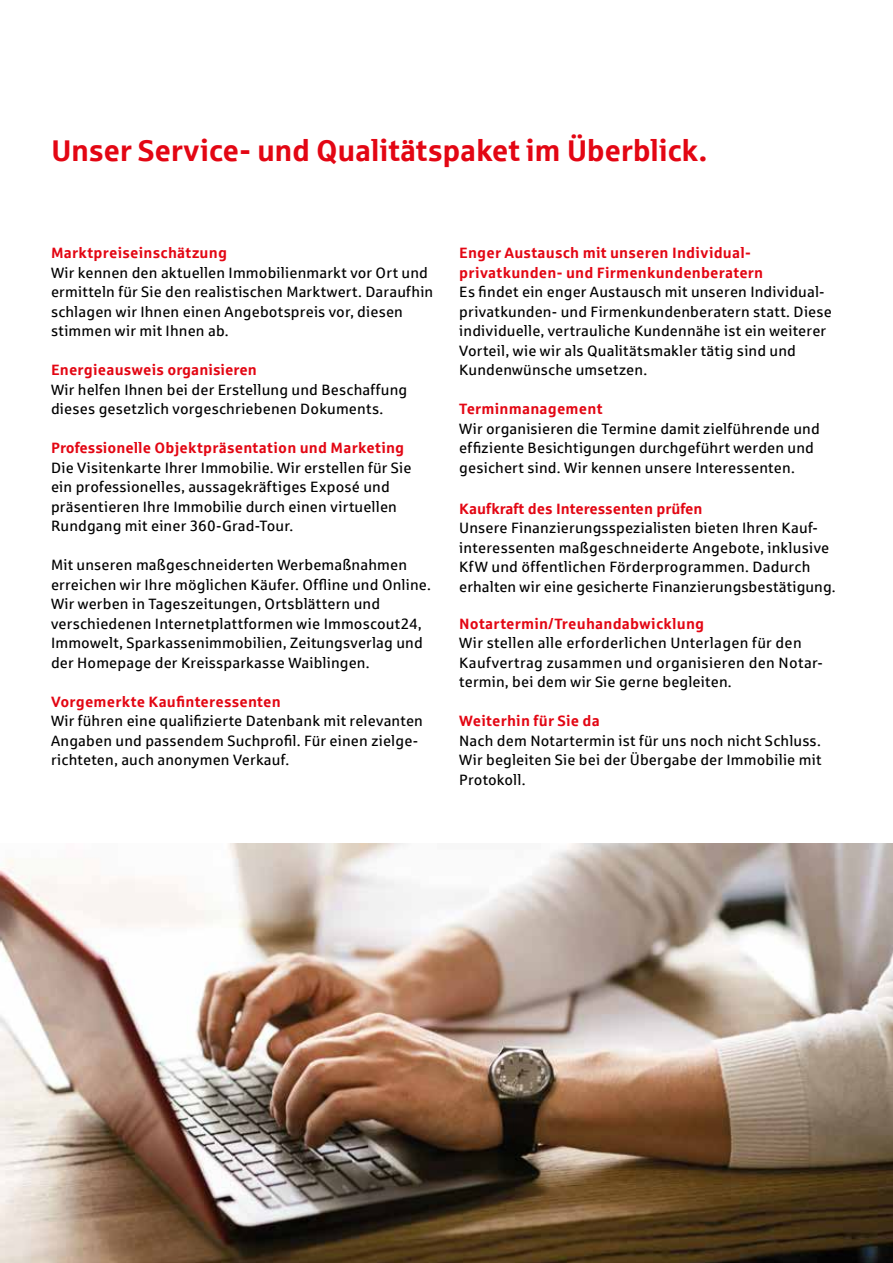
<style>
.page{position:relative;width:893px;height:1263px;background:#fff}
.page>*{position:absolute;margin:0;border:0;box-sizing:border-box;transform-origin:0 0}
.t1{font:700 30px "Sparkasse Rg";letter-spacing:-.015em;color:#e30613}
.t2{font:15px/19.5px "Sparkasse Rg";letter-spacing:.01em;color:#000}
.t3{font:700 15px/19.5px "Sparkasse Rg";letter-spacing:.01em;color:#e30613}
</style>
<div class="page">
<img style="left:0;top:843px;width:893px;height:420px">
<h1 class="t1" style="left:51px;top:131px;width:657px">Unser Service- und Qualitätspaket im Überblick.</h1>
<p class="t3" style="left:51px;top:242px;width:177px">Marktpreiseinschätzung</p>
<p class="t2" style="left:51px;top:262px;width:384px">Wir kennen den aktuellen Immobilienmarkt vor Ort und ermitteln für Sie den realistischen Marktwert. Daraufhin schlagen wir Ihnen einen Angebotspreis vor, diesen stimmen wir mit Ihnen ab.</p>
<p class="t3" style="left:51px;top:359px;width:207px">Energieausweis organisieren</p>
<p class="t2" style="left:51px;top:379px;width:358px">Wir helfen Ihnen bei der Erstellung und Beschaffung dieses gesetzlich vorgeschriebenen Dokuments.</p>
<p class="t3" style="left:51px;top:437px;width:355px">Professionelle Objektpräsentation und Marketing</p>
<p class="t2" style="left:51px;top:457px;width:362px">Die Visitenkarte Ihrer Immobilie. Wir erstellen für Sie ein professionelles, aussagekräftiges Exposé und präsentieren Ihre Immobilie durch einen virtuellen Rundgang mit einer 360-Grad-Tour.</p>
<p class="t2" style="left:51px;top:555px;width:381px">Mit unseren maßgeschneiderten Werbemaßnahmen erreichen wir Ihre möglichen Käufer. Offline und Online.<br>Wir werben in Tageszeitungen, Ortsblättern und verschiedenen Internetplattformen wie Immoscout24, Immowelt, Sparkassenimmobilien, Zeitungsverlag und der Homepage der Kreissparkasse Waiblingen.</p>
<p class="t3" style="left:51px;top:691px;width:231px">Vorgemerkte Kaufinteressenten</p>
<p class="t2" style="left:51px;top:711px;width:373px">Wir führen eine qualifizierte Datenbank mit relevanten<br>Angaben und passendem Suchprofil. Für einen zielge&shy;richteten, auch anonymen Verkauf.</p>
<p class="t3" style="left:459px;top:242px;width:306px">Enger Austausch mit unseren Individual&shy;privatkunden- und Firmenkundenberatern</p>
<p class="t2" style="left:459px;top:282px;width:374px">Es findet ein enger Austausch mit unseren Individual&shy;privatkunden- und Firmenkundenberatern statt. Diese individuelle, vertrauliche Kundennähe ist ein weiterer Vorteil, wie wir als Qualitätsmakler tätig sind und Kundenwünsche umsetzen.</p>
<p class="t3" style="left:459px;top:398px;width:145px">Terminmanagement</p>
<p class="t2" style="left:459px;top:418px;width:362px">Wir organisieren die Termine damit zielführende und effiziente Besichtigungen durchgeführt werden und gesichert sind. Wir kennen unsere Interessenten.</p>
<p class="t3" style="left:459px;top:498px;width:245px">Kaufkraft des Interessenten prüfen</p>
<p class="t2" style="left:459px;top:518px;width:378px">Unsere Finanzierungsspezialisten bieten Ihren Kauf&shy;interessenten maßgeschneiderte Angebote, inklusive KfW und öffentlichen Förderprogrammen. Dadurch erhalten wir eine gesicherte Finanzierungsbestätigung.</p>
<p class="t3" style="left:459px;top:613px;width:246px">Notartermin/Treuhandabwicklung</p>
<p class="t2" style="left:459px;top:633px;width:363px">Wir stellen alle erforderlichen Unterlagen für den<br>Kaufvertrag zusammen und organisieren den Notar&shy;termin, bei dem wir Sie gerne begleiten.</p>
<p class="t3" style="left:459px;top:710px;width:142px">Weiterhin für Sie da</p>
<p class="t2" style="left:459px;top:730px;width:364px;text-align:justify">Nach dem Notartermin ist für uns noch nicht Schluss.<br>Wir begleiten Sie bei der Übergabe der Immobilie mit Protokoll.</p>
</div>
